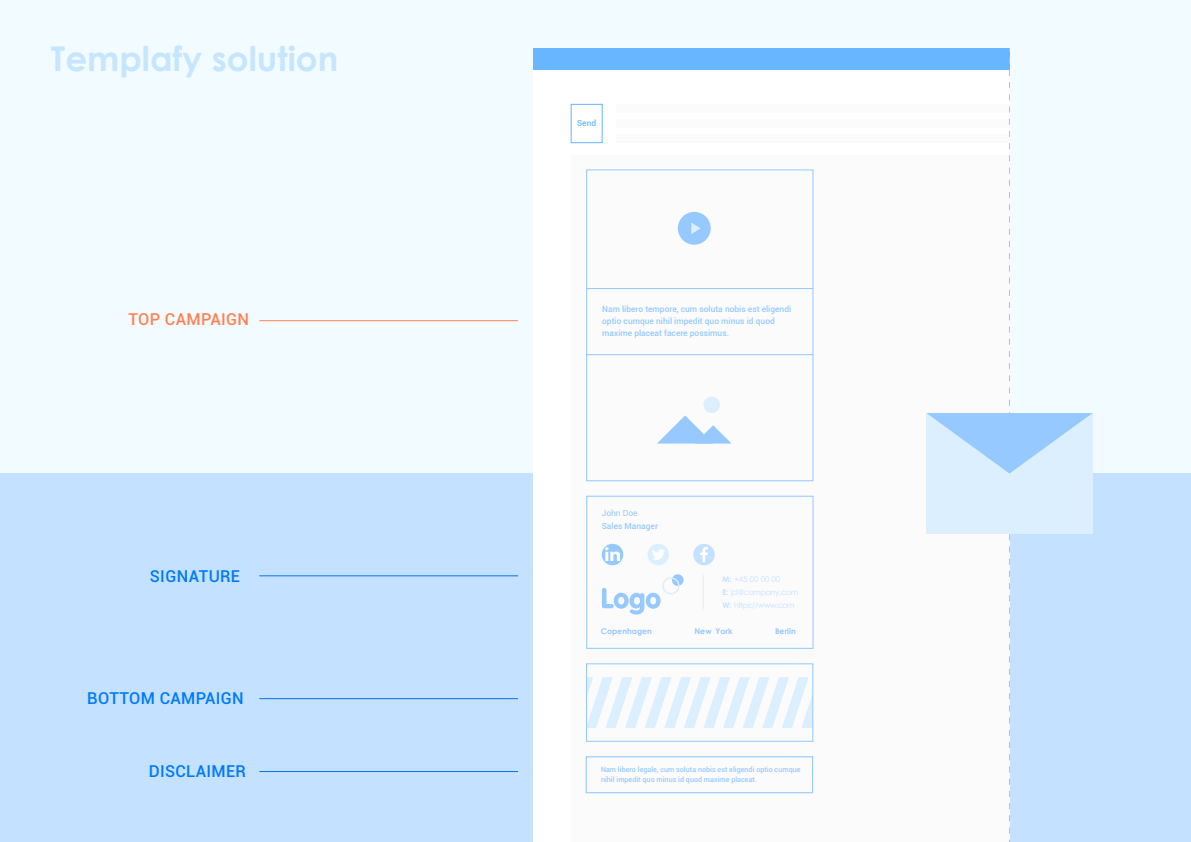
<style>
.page{position:relative;width:1191px;height:842px;background:#f2fbff}
.page>*{position:absolute;margin:0;border:0;box-sizing:border-box;transform-origin:0 0}
.t1{font:700 34.2px "Century Gothic";color:#c6e6ff}
.t2{font:500 16.4px "Roboto";letter-spacing:.02em;color:#0078ff}
.t3{font:500 16.4px "Roboto";letter-spacing:.02em;color:#ff8153}
.t4{font:500 8.4px/12.3px "Roboto";color:#95c9ff}
.t5{font:8.4px "Roboto";color:#95c9ff}
.t6{font:500 8.4px "Roboto";color:#67b6ff}
.t7{font:7.9px/13px "Century Gothic";letter-spacing:-.04em;color:#c4e2ff}
.t8{font:700 7.9px "Century Gothic";color:#95c9ff}
.t9{font:500 7.2px/9.2px "Roboto";color:#95c9ff}
.s1{font-weight:700}
</style>
<div class="page">
<div style="left:0;top:473px;width:1191px;height:369px;background:#c4e2ff"></div>
<div style="left:533px;top:48px;width:476px;height:23px;background:#67b6ff"></div>
<div style="left:533px;top:71px;width:476px;height:771px;background:#fff"></div>
<div style="left:570px;top:104px;width:32px;height:39px;border:1px solid #67b6ff"></div>
<div style="left:616px;top:104px;width:393px;height:9px;background:#fbfbfc"></div>
<div style="left:616px;top:119px;width:393px;height:9px;background:#fbfbfc"></div>
<div style="left:616px;top:134px;width:393px;height:9px;background:#fbfbfc"></div>
<div style="left:571px;top:155px;width:438px;height:687px;background:#fbfbfc"></div>
<svg style="left:926px;top:58px;width:166px;height:784px"></svg>
<div style="left:586px;top:169px;width:227px;height:312px;border:1px solid #95c9ff"></div>
<div style="left:586px;top:496px;width:227px;height:153px;border:1px solid #95c9ff"></div>
<svg style="left:657px;top:415px;width:74px;height:29px"></svg>
<div style="left:703px;top:396px;width:17px;height:17px;background:#dcefff;border-radius:50%"></div>
<hr style="left:586px;top:354px;width:227px;height:1px;background:#95c9ff">
<hr style="left:586px;top:288px;width:227px;height:1px;background:#95c9ff">
<div style="left:678px;top:212px;width:32px;height:33px;background:#95c9ff;border-radius:50%"></div>
<svg style="left:691px;top:222px;width:9px;height:12px"></svg>
<hr style="left:703px;top:575px;width:1px;height:34px;background:#dcefff">
<div style="left:693px;top:544px;width:22px;height:21px;background:#c4e2ff;border-radius:50%"></div>
<svg style="left:700px;top:548px;width:7px;height:13px"></svg>
<svg style="left:602px;top:544px;width:21px;height:21px"></svg>
<svg style="left:606px;top:547px;width:13px;height:13px"></svg>
<svg style="left:647px;top:544px;width:22px;height:21px"></svg>
<svg style="left:602px;top:574px;width:82px;height:40px"></svg>
<div style="left:585px;top:756px;width:228px;height:37px;border:1px solid #95c9ff"></div>
<svg style="left:588px;top:677px;width:223px;height:51px"></svg>
<div style="left:586px;top:663px;width:227px;height:79px;border:1px solid #95c9ff"></div>
<hr style="left:259px;top:320px;width:259px;height:1px;background:#ff8153">
<hr style="left:259px;top:576px;width:259px;height:1px;background:#0472ee">
<hr style="left:259px;top:698px;width:259px;height:1px;background:#0472ee">
<hr style="left:259px;top:771px;width:259px;height:1px;background:#0472ee">
<h1 class="t1" style="left:51px;top:32px;width:289px">Templafy solution</h1>
<h2 class="t3" style="left:129px;top:308px;width:122px">TOP CAMPAIGN</h2>
<h2 class="t2" style="left:150px;top:564px;width:92px">SIGNATURE</h2>
<h2 class="t2" style="left:87px;top:687px;width:158px">BOTTOM CAMPAIGN</h2>
<h2 class="t2" style="left:149px;top:760px;width:99px">DISCLAIMER</h2>
<p class="t6" style="left:577px;top:117px;width:21px">Send</p>
<p class="t4" style="left:602px;top:302px;width:191px">Nam libero tempore, cum soluta nobis est eligendi optio cumque nihil impedit quo minus id quod maxime placeat facere possimus.</p>
<p class="t5" style="left:602px;top:507px;width:37px">John Doe</p>
<p class="t4" style="left:602px;top:519px;width:58px">Sales Manager</p>
<p class="t7" style="left:722px;top:572px;width:77px"><span class="s1">M:</span> +45 00 00 00<br><span class="s1">E:</span> jd@company.com<br><span class="s1">W:</span> https://www.com</p>
<p class="t8" style="left:601px;top:625px;width:53px">Copenhagen</p>
<p class="t8" style="left:694px;top:625px;width:40px">New York</p>
<p class="t8" style="left:775px;top:625px;width:22px">Berlin</p>
<p class="t9" style="left:601px;top:765px;width:201px">Nam libero legale, cum soluta nobis est eligendi optio cumque nihil impedit quo minus id quod maxime placeat.</p>
</div>
